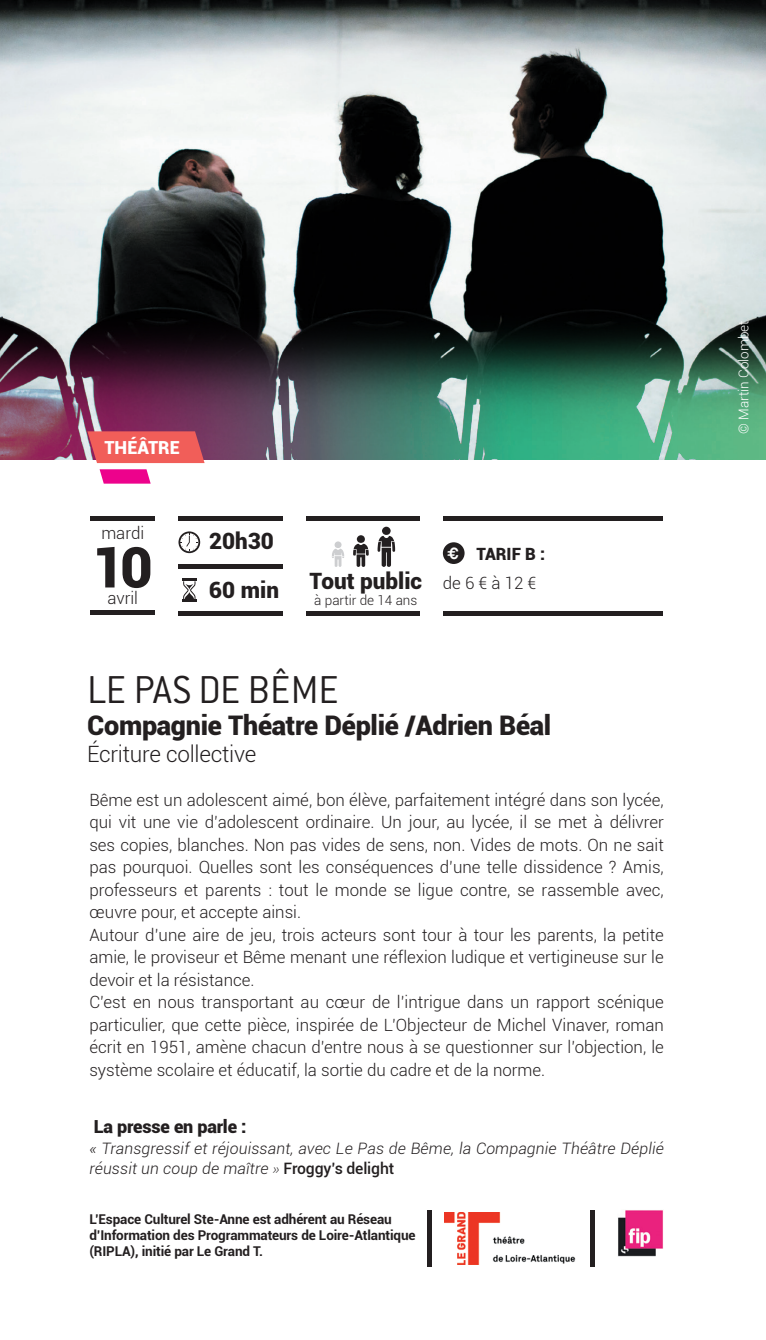
<style>
.page{position:relative;width:766px;height:1340px;background:#fff}
.page>*{position:absolute;margin:0;border:0;box-sizing:border-box;transform-origin:0 0}
.t1{font:900 56.25px "Roboto";color:#231f20}
.t2{font:300 42.75px "Conduit ITC";color:#231f20}
.t3{font:900 27px "Roboto";letter-spacing:-.01em;color:#231f20}
.t4{font:900 22.5px "Roboto";color:#231f20}
.t5{font:300 22.5px "Roboto";letter-spacing:-.01em;color:#231f20}
.t6{font:900 18px "Roboto";letter-spacing:-.01em;color:#231f20}
.t7{font:900 18px "Roboto";color:#fff}
.t8{font:300 16.88px/22.5px "Roboto";color:#231f20;text-align:justify}
.t9{font:900 16.88px "Roboto";color:#231f20}
.t10{font:italic 300 15.75px/20.2px "Roboto";letter-spacing:.01em;color:#231f20}
.t11{font:700 15.75px "Helvetica";color:#fff}
.t12{font:700 13.5px/15.8px "Roboto";letter-spacing:-.01em;color:#231f20}
.t13{font:300 13.5px "Roboto";color:#fff}
.t14{font:300 13.5px "Roboto";color:#231f20}
.s1{font-family:"Akkurat Light Pro";font-weight:400;font-size:13.5px}
.s2{font-weight:500;font-style:normal}
</style>
<div class="page">
<img style="left:0;top:0;width:765px;height:306px">
<img style="left:0;top:306px;width:765px;height:154px">
<svg style="left:100px;top:469px;width:51px;height:14px"></svg>
<svg style="left:87px;top:431px;width:117px;height:32px"></svg>
<hr style="left:90px;top:516px;width:65px;height:4px;background:#231f20">
<hr style="left:90px;top:610px;width:65px;height:4px;background:#231f20">
<hr style="left:178px;top:564px;width:105px;height:4px;background:#231f20">
<hr style="left:178px;top:611px;width:105px;height:4px;background:#231f20">
<hr style="left:306px;top:611px;width:114px;height:4px;background:#231f20">
<hr style="left:443px;top:611px;width:219px;height:4px;background:#231f20">
<hr style="left:178px;top:516px;width:105px;height:4px;background:#231f20">
<hr style="left:306px;top:516px;width:114px;height:4px;background:#231f20">
<hr style="left:443px;top:516px;width:219px;height:4px;background:#231f20">
<hr style="left:182px;top:599px;width:14px;height:3px;background:#231f20">
<svg style="left:182px;top:578px;width:14px;height:21px"></svg>
<svg style="left:178px;top:531px;width:22px;height:22px"></svg>
<div style="left:382px;top:526px;width:8px;height:9px;background:#231f20;border-radius:50%"></div>
<div style="left:357px;top:535px;width:8px;height:8px;background:#231f20;border-radius:50%"></div>
<div style="left:334px;top:541px;width:7px;height:7px;background:#cdced0;border-radius:50%"></div>
<svg style="left:377px;top:535px;width:18px;height:32px"></svg>
<svg style="left:353px;top:543px;width:15px;height:24px"></svg>
<svg style="left:332px;top:548px;width:12px;height:19px"></svg>
<div style="left:443px;top:542px;width:21px;height:22px;background:#231f20;border-radius:50%"></div>
<hr style="left:427px;top:1209px;width:4px;height:57px;background:#231f20">
<hr style="left:590px;top:1209px;width:4px;height:57px;background:#231f20">
<img style="left:444px;top:1212px;width:132px;height:52px">
<img style="left:618px;top:1210px;width:45px;height:46px">
<p class="t7" style="left:104px;top:435px;width:77px">THÉÂTRE</p>
<p class="t8" style="left:101px;top:521px;width:44px">mardi</p>
<p class="t1" style="left:91px;top:527px;width:63px">10</p>
<p class="t8" style="left:107px;top:585px;width:32px">avril</p>
<p class="t4" style="left:209px;top:525px;width:66px">20h30</p>
<p class="t4" style="left:209px;top:574px;width:71px">60 min</p>
<p class="t4" style="left:309px;top:565px;width:114px">Tout public</p>
<p class="t14" style="left:314px;top:590px;width:104px">à partir de 14 ans</p>
<p class="t11" style="left:447px;top:541px;width:13px">€</p>
<p class="t9" style="left:476px;top:542px;width:70px">TARIF B :</p>
<p class="t8" style="left:443px;top:571px;width:95px">de 6 € à 12 €</p>
<p class="t2" style="left:87px;top:666px;width:253px">LE PAS DE BÊME</p>
<p class="t3" style="left:87px;top:706px;width:465px">Compagnie Théatre Déplié /Adrien Béal</p>
<p class="t5" style="left:87px;top:738px;width:171px">Écriture collective</p>
<p class="t8" style="left:89px;top:788px;width:576px">Bême est un adolescent aimé, bon élève, parfaitement intégré dans son lycée, qui vit une vie d’adolescent ordinaire. Un jour, au lycée, il se met à délivrer ses copies, blanches. Non pas vides de sens, non. Vides de mots. On ne sait pas pourquoi. Quelles sont les conséquences d’une telle dissidence ? Amis, professeurs et parents : tout le monde se ligue contre, se rassemble avec, œuvre pour, et accepte ainsi.</p>
<p class="t8" style="left:89px;top:923px;width:576px">Autour d’une aire de jeu, trois acteurs sont tour à tour les parents, la petite amie, le proviseur et Bême menant une réflexion ludique et vertigineuse sur le devoir et la résistance.</p>
<p class="t8" style="left:89px;top:990px;width:576px">C’est en nous transportant au cœur de l’intrigue dans un rapport scénique particulier, que cette pièce, inspirée de L’Objecteur de Michel Vinaver, roman écrit en 1951, amène chacun d’entre nous à se questionner sur l’objection, le système scolaire et éducatif, la sortie du cadre et de la norme.</p>
<p class="t6" style="left:94px;top:1114px;width:154px">La presse en parle :</p>
<p class="t10" style="left:89px;top:1137px;width:576px">« Transgressif et réjouissant, avec Le Pas de Bême, la Compagnie Théâtre Déplié réussit un coup de maître <span class="s1">»</span> <span class="s2">Froggy’s delight</span></p>
<p class="t12" style="left:89px;top:1211px;width:327px">L’Espace Culturel Ste-Anne est adhérent au Réseau d’Information des Programmateurs de Loire-Atlantique (RIPLA), initié par Le Grand T.</p>
<p class="t13" style="left:734px;top:434px;width:115px;rotate:-90deg">© Martin Colombet</p>
</div>
